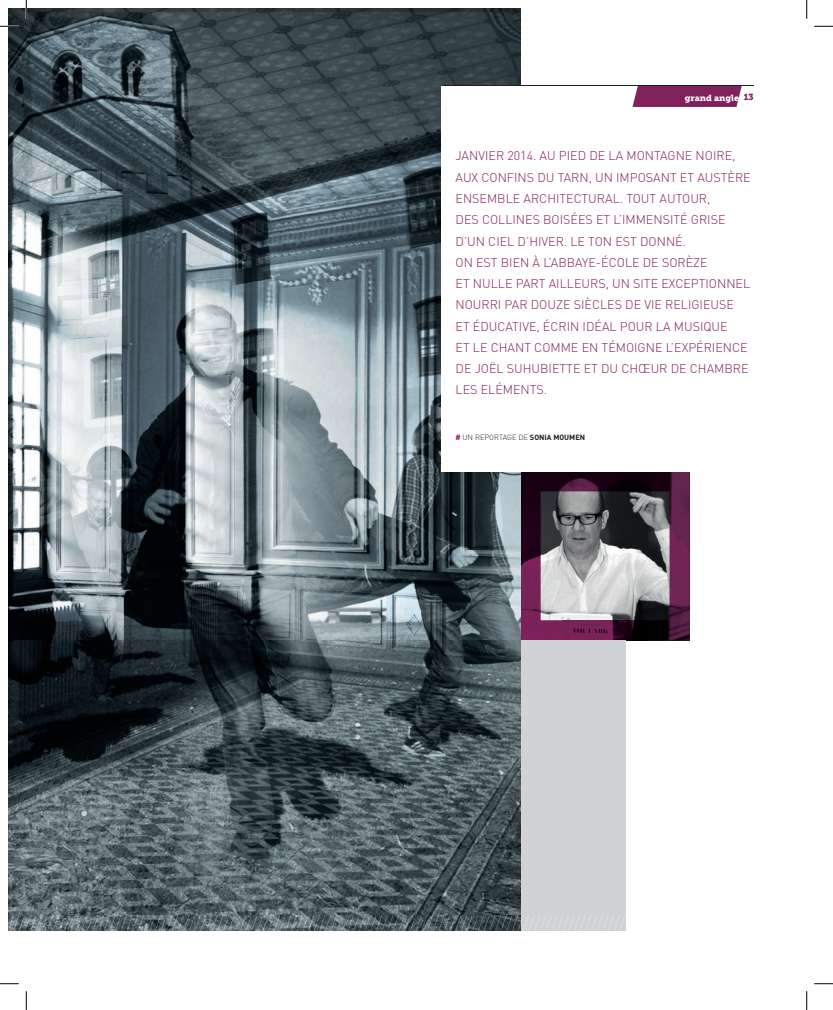
<style>
.page{position:relative;width:833px;height:1010px;background:#fff}
.page>*{position:absolute;margin:0;border:0;box-sizing:border-box;transform-origin:0 0}
.t1{font:300 12.5px/21.2px "DIN";color:#81215d}
.t2{font:8.75px "Museo Slab 900";color:#fff}
.t3{font:300 7.5px "DIN";color:#231f20}
.s1{color:#81215d}
.s2{font-weight:700;color:#81215d}
.s3{font-weight:700}
</style>
<div class="page">
<svg style="left:562px;top:513px;width:85px;height:107px;background:#999b9b"></svg>
<img style="left:520px;top:472px;width:169px;height:41px">
<img style="left:520px;top:513px;width:42px;height:127px">
<img style="left:647px;top:513px;width:42px;height:127px">
<img style="left:562px;top:620px;width:85px;height:20px">
<svg style="left:632px;top:86px;width:109px;height:21px;background:#872b64"></svg>
<img style="left:9px;top:9px;width:511px;height:921px">
<div style="left:520px;top:640px;width:105px;height:275px;background:#d1d2d4"></div>
<div style="left:520px;top:915px;width:105px;height:15px;background:#d1d2d4"></div>
<img style="left:9px;top:930px;width:511px;height:1px">
<div style="left:441px;top:85px;width:175px;height:386px;background:#fff"></div>
<hr style="left:441px;top:85px;width:312px;height:1px;background:#231f20">
<svg style="left:0;top:25px;width:19px;height:2px"></svg>
<svg style="left:814px;top:25px;width:18px;height:2px"></svg>
<svg style="left:0;top:983px;width:19px;height:1px"></svg>
<svg style="left:814px;top:983px;width:18px;height:1px"></svg>
<svg style="left:25px;top:0;width:2px;height:19px"></svg>
<svg style="left:25px;top:991px;width:2px;height:18px"></svg>
<svg style="left:806px;top:0;width:1px;height:19px"></svg>
<svg style="left:806px;top:991px;width:1px;height:18px"></svg>
<p class="t2" style="left:684px;top:92px;width:70px">grand angle <span class="s1">13</span></p>
<p class="t1" style="left:455px;top:145px;width:296px">JANVIER 2014. AU PIED DE LA MONTAGNE NOIRE, AUX CONFINS DU TARN, UN IMPOSANT ET AUSTÈRE ENSEMBLE ARCHITECTURAL. TOUT AUTOUR,<br>DES COLLINES BOISÉES ET L’IMMENSITÉ GRISE D’UN CIEL D’HIVER. LE TON EST DONNÉ.<br>ON EST BIEN À L’ABBAYE-ÉCOLE DE SORÈZE<br>ET NULLE PART AILLEURS, UN SITE EXCEPTIONNEL NOURRI PAR DOUZE SIÈCLES DE VIE RELIGIEUSE ET ÉDUCATIVE, ÉCRIN IDÉAL POUR LA MUSIQUE<br>ET LE CHANT COMME EN TÉMOIGNE L’EXPÉRIENCE DE JOËL SUHUBIETTE ET DU CHŒUR DE CHAMBRE LES ELÉMENTS.</p>
<p class="t3" style="left:455px;top:432px;width:131px"><span class="s2">#</span> UN REPORTAGE DE <span class="s3">SONIA MOUMEN</span></p>
</div>
